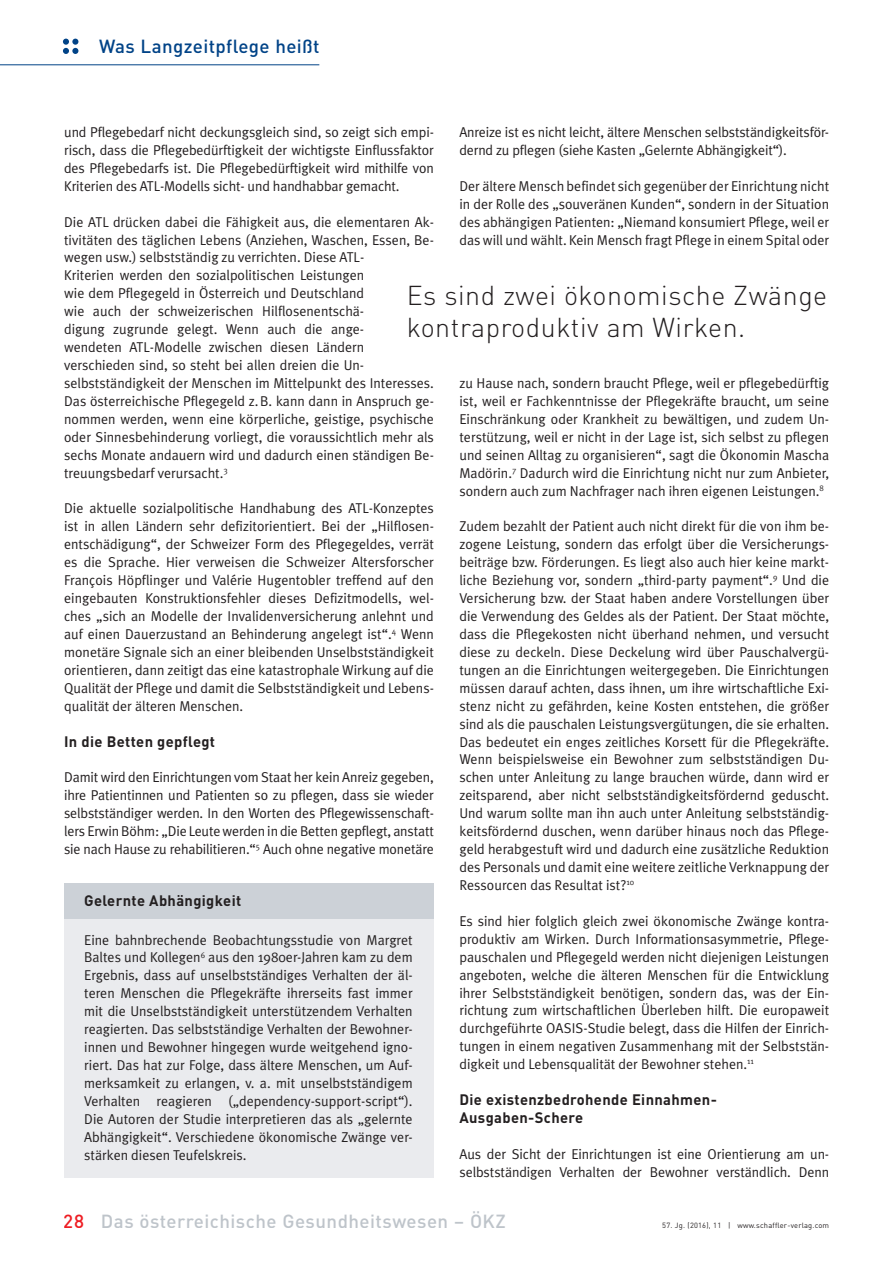
<style>
.page{position:relative;width:893px;height:1263px;background:#fff}
.page>*{position:absolute;margin:0;border:0;box-sizing:border-box;transform-origin:0 0}
.t1{font:27px/32.4px "DIN Light Alternate";letter-spacing:.02em;color:#231f20}
.t2{font:500 18.75px "DIN";letter-spacing:.025em;color:#bec4ca}
.t3{font:500 18.75px "DIN";letter-spacing:.02em;color:#014387}
.Lauftext{font:700 15px "DIN";letter-spacing:.025em;color:#231f20}
.Lauftext-2{font:14.25px/18px "Meta Plus Normal";color:#231f20;text-align:justify}
.t4{font:7.5px "DIN";letter-spacing:.025em;color:#231f20}
.s1{color:#ee1d23}
</style>
<div class="page">
<svg style="left:63px;top:39px;width:15px;height:15px"></svg>
<hr style="left:0;top:64px;width:319px;height:1px;background:#014387">
<div style="left:64px;top:883px;width:370px;height:295px;background:#eaebee"></div>
<div style="left:64px;top:883px;width:370px;height:35px;background:#ccd1d7"></div>
<p class="t3" style="left:99px;top:35px;width:222px">Was Langzeitpflege heißt</p>
<p class="Lauftext-2" style="left:64px;top:123px;width:371px">und Pflegebedarf nicht deckungsgleich sind, so zeigt sich empi&shy;risch, dass die Pflegebedürftigkeit der wichtigste Einflussfaktor des Pflegebedarfs ist. Die Pflegebedürftigkeit wird mithilfe von Kriterien des ATL-Modells sicht- und handhabbar gemacht.</p>
<p class="Lauftext-2" style="left:64px;top:213px;width:371px;text-align:left">Die ATL drücken dabei die Fähigkeit aus, die elementaren Ak&shy;tivitäten des täglichen Lebens (Anziehen, Waschen, Essen, Be&shy;wegen usw.) selbstständig zu verrichten. Diese ATL-<br>Kriterien werden den sozialpolitischen Leistungen<br>wie dem Pflegegeld in Österreich und Deutschland<br>wie auch der schweizerischen Hilflosenentschä-<br>digung zugrunde gelegt. Wenn auch die ange-<br>wendeten ATL-Modelle zwischen diesen Ländern verschieden sind, so steht bei allen dreien die Un&shy;selbstständigkeit der Menschen im Mittelpunkt des Interesses.<br>Das österreichische Pflegegeld z.B. kann dann in Anspruch ge&shy;nommen werden, wenn eine körperliche, geistige, psychische oder Sinnesbehinderung vorliegt, die voraussichtlich mehr als sechs Monate andauern wird und dadurch einen ständigen Be&shy;treuungsbedarf verursacht.<sup>3</sup></p>
<p class="Lauftext-2" style="left:64px;top:499px;width:371px">Die aktuelle sozialpolitische Handhabung des ATL-Konzeptes ist in allen Ländern sehr defizitorientiert. Bei der „Hilflosen&shy;entschädigung“, der Schweizer Form des Pflegegeldes, verrät es die Sprache. Hier verweisen die Schweizer Altersforscher François Höpflinger und Valérie Hugentobler treffend auf den eingebauten Konstruktionsfehler dieses Defizitmodells, wel&shy;ches „sich an Modelle der Invalidenversicherung anlehnt und auf einen Dauerzustand an Behinderung angelegt ist“.<sup>4</sup> Wenn monetäre Signale sich an einer bleibenden Unselbstständigkeit orientieren, dann zeitigt das eine katastrophale Wirkung auf die Qualität der Pflege und damit die Selbstständigkeit und Lebens&shy;qualität der älteren Menschen.</p>
<p class="Lauftext" style="left:64px;top:731px;width:152px">In die Betten gepflegt</p>
<p class="Lauftext-2" style="left:64px;top:768px;width:371px">Damit wird den Einrichtungen vom Staat her kein Anreiz gegeben, ihre Patientinnen und Patienten so zu pflegen, dass sie wieder selbstständiger werden. In den Worten des Pflegewissenschaft&shy;lers Erwin Böhm: „Die Leute werden in die Betten gepflegt, anstatt sie nach Hause zu rehabilitieren.“<sup>5</sup> Auch ohne negative monetäre</p>
<p class="Lauftext-2" style="left:459px;top:123px;width:371px">Anreize ist es nicht leicht, ältere Menschen selbstständigkeitsför&shy;dernd zu pflegen (siehe Kasten „Gelernte Abhängigkeit“).</p>
<p class="Lauftext-2" style="left:459px;top:177px;width:371px">Der ältere Mensch befindet sich gegenüber der Einrichtung nicht in der Rolle des „souveränen Kunden“, sondern in der Situation des abhängigen Patienten: „Niemand konsumiert Pflege, weil er das will und wählt. Kein Mensch fragt Pflege in einem Spital oder</p>
<p class="t1" style="left:407px;top:279px;width:422px">Es sind zwei ökonomische Zwänge kontraproduktiv am Wirken.</p>
<p class="Lauftext-2" style="left:459px;top:374px;width:371px">zu Hause nach, sondern braucht Pflege, weil er pflegebedürftig ist, weil er Fachkenntnisse der Pflegekräfte braucht, um seine Einschränkung oder Krankheit zu bewältigen, und zudem Un&shy;terstützung, weil er nicht in der Lage ist, sich selbst zu pflegen und seinen Alltag zu organisieren“, sagt die Ökonomin Mascha Madörin.<sup>7</sup> Dadurch wird die Einrichtung nicht nur zum Anbieter, sondern auch zum Nachfrager nach ihren eigenen Leistungen.<sup>8</sup></p>
<p class="Lauftext-2" style="left:459px;top:517px;width:371px">Zudem bezahlt der Patient auch nicht direkt für die von ihm be&shy;zogene Leistung, sondern das erfolgt über die Versicherungs&shy;beiträge bzw. Förderungen. Es liegt also auch hier keine markt&shy;liche Beziehung vor, sondern „third-party payment“.<sup>9</sup> Und die Versicherung bzw. der Staat haben andere Vorstellungen über die Verwendung des Geldes als der Patient. Der Staat möchte, dass die Pflegekosten nicht überhand nehmen, und versucht diese zu deckeln. Diese Deckelung wird über Pauschalvergü&shy;tungen an die Einrichtungen weitergegeben. Die Einrichtungen müssen darauf achten, dass ihnen, um ihre wirtschaftliche Exi&shy;stenz nicht zu gefährden, keine Kosten entstehen, die größer sind als die pauschalen Leistungsvergütungen, die sie erhalten.<br>Das bedeutet ein enges zeitliches Korsett für die Pflegekräfte.<br>Wenn beispielsweise ein Bewohner zum selbstständigen Du&shy;schen unter Anleitung zu lange brauchen würde, dann wird er zeitsparend, aber nicht selbstständigkeitsfördernd geduscht.<br>Und warum sollte man ihn auch unter Anleitung selbstständig&shy;keitsfördernd duschen, wenn darüber hinaus noch das Pflege&shy;geld herabgestuft wird und dadurch eine zusätzliche Reduktion des Personals und damit eine weitere zeitliche Verknappung der Ressourcen das Resultat ist?<sup>10</sup></p>
<p class="Lauftext-2" style="left:459px;top:912px;width:371px">Es sind hier folglich gleich zwei ökonomische Zwänge kontra&shy;produktiv am Wirken. Durch Informationsasymmetrie, Pflege&shy;pauschalen und Pflegegeld werden nicht diejenigen Leistungen angeboten, welche die älteren Menschen für die Entwicklung ihrer Selbstständigkeit benötigen, sondern das, was der Ein&shy;richtung zum wirtschaftlichen Überleben hilft. Die europaweit durchgeführte OASIS-Studie belegt, dass die Hilfen der Einrich&shy;tungen in einem negativen Zusammenhang mit der Selbststän&shy;digkeit und Lebensqualität der Bewohner stehen.<sup>11</sup></p>
<p class="Lauftext" style="left:459px;top:1090px;width:259px">Die existenzbedrohende Einnahmen-</p>
<p class="Lauftext" style="left:459px;top:1108px;width:125px">Ausgaben-Schere</p>
<p class="Lauftext-2" style="left:459px;top:1145px;width:371px">Aus der Sicht der Einrichtungen ist eine Orientierung am un&shy;selbstständigen Verhalten der Bewohner verständlich. Denn</p>
<p class="Lauftext" style="left:84px;top:891px;width:159px">Gelernte Abhängigkeit</p>
<p class="Lauftext-2" style="left:84px;top:930px;width:330px">Eine bahnbrechende Beobachtungsstudie von Margret Baltes und Kollegen<sup>6</sup> aus den 1980er-Jahren kam zu dem Ergebnis, dass auf unselbstständiges Verhalten der äl&shy;teren Menschen die Pflegekräfte ihrerseits fast immer mit die Unselbstständigkeit unterstützendem Verhalten reagierten. Das selbstständige Verhalten der Bewohner&shy;innen und Bewohner hingegen wurde weitgehend igno&shy;riert. Das hat zur Folge, dass ältere Menschen, um Auf&shy;merksamkeit zu erlangen, v. a. mit unselbstständigem Verhalten reagieren („dependency-support-script“).<br>Die Autoren der Studie interpretieren das als „gelernte Abhängigkeit“. Verschiedene ökonomische Zwänge ver&shy;stärken diesen Teufelskreis.</p>
<h2 class="t2" style="left:64px;top:1209px;width:443px"><span class="s1">28</span> Das österreichische Gesundheitswesen – ÖKZ</h2>
<p class="t4" style="left:662px;top:1220px;width:168px">57. Jg. (2016), 11 | www.schaffler-verlag.com</p>
</div>
